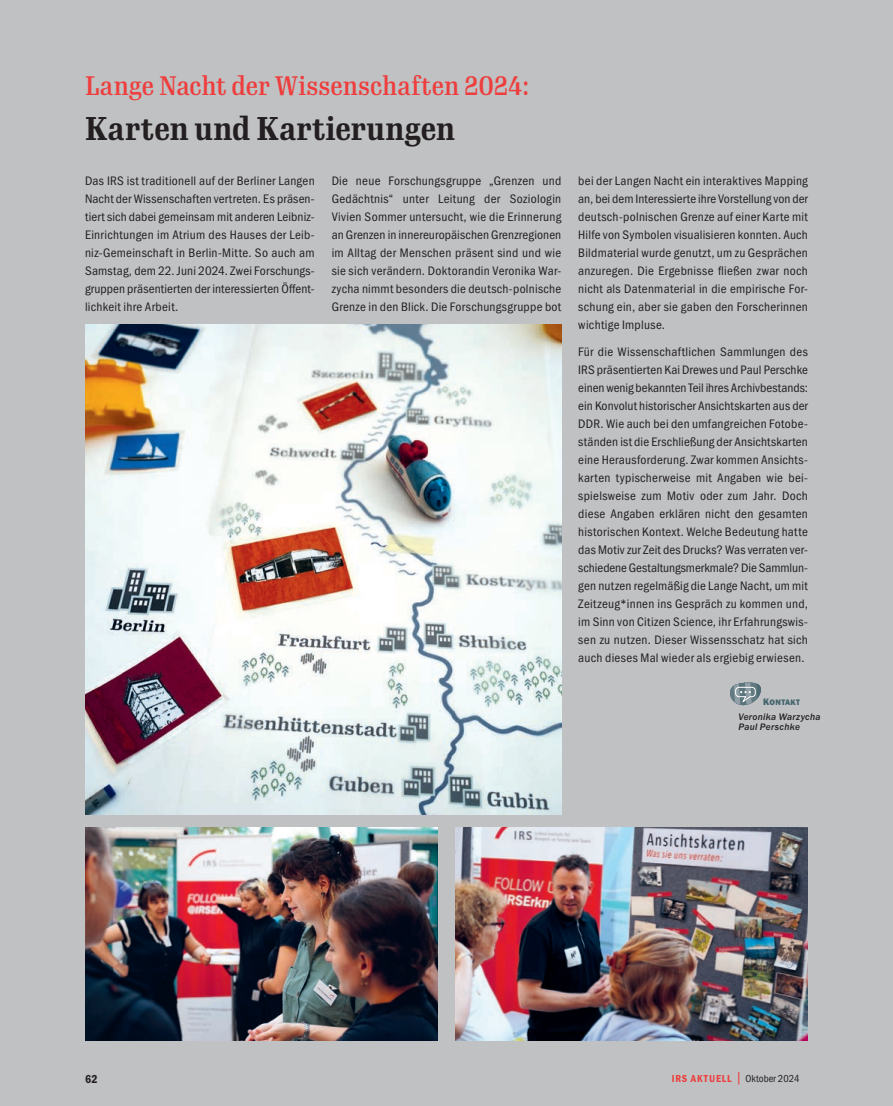
<style>
.page{position:relative;width:893px;height:1106px;background:#bfc1c3}
.page>*{position:absolute;margin:0;border:0;box-sizing:border-box;transform-origin:0 0}
.t1{font:700 32.25px "Gimlet Text Compressed";letter-spacing:.01em;color:#231f20;scale:.95 1}
.t2{font:500 26.25px "Gimlet Text Compressed";color:#ee3d3c}
.t3{font:12.75px/18px "Franklin Gothic URW Cond";letter-spacing:.02em;color:#231f20;text-align:justify}
.t4{font:12px "Franklin Gothic URW Con Dem";color:#231f20}
.t5{font:10.5px "Franklin Gothic URW Cond";color:#231f20}
.t6{font:9.75px/10.5px "Franklin Gothic URW Med Ita";letter-spacing:.03em;color:#231f20}
.t7{font:8.25px "Franklin Gothic URW Hea SC850";letter-spacing:.035em;color:#43656c}
.s1{font-size:9.75px}
.s2{font-family:"Franklin Gothic URW Con Dem";color:#ee3d3c}
.s3{font-size:15px;color:#ee3d3c}
</style>
<div class="page">
<svg style="left:730px;top:682px;width:31px;height:24px"></svg>
<img style="left:85px;top:325px;width:476px;height:489px">
<img style="left:85px;top:827px;width:353px;height:213px">
<img style="left:455px;top:827px;width:353px;height:213px">
<h2 class="t2" style="left:85px;top:68px;width:446px">Lange Nacht der Wissenschaften 2024:</h2>
<h1 class="t1" style="left:85px;top:106px;width:391px">Karten und Kartierungen</h1>
<p class="t3" style="left:85px;top:171px;width:231px">Das IRS ist traditionell auf der Berliner Langen Nacht der Wissenschaften vertreten. Es präsen&shy;tiert sich dabei gemeinsam mit anderen Leibniz-Einrichtungen im Atrium des Hauses der Leib&shy;niz-Gemeinschaft in Berlin-Mitte. So auch am Samstag, dem 22. Juni 2024. Zwei Forschungs&shy;gruppen präsentierten der interessierten Öffent&shy;lichkeit ihre Arbeit.</p>
<p class="t3" style="left:332px;top:171px;width:231px">Die neue Forschungsgruppe „Grenzen und Gedächtnis“ unter Leitung der Soziologin Vivien Sommer untersucht, wie die Erinnerung an Grenzen in innereuropäischen Grenzregionen im Alltag der Menschen präsent sind und wie sie sich verändern. Doktorandin Veronika War&shy;zycha nimmt besonders die deutsch-polnische Grenze in den Blick. Die Forschungsgruppe bot</p>
<p class="t3" style="left:578px;top:171px;width:231px">bei der Langen Nacht ein interaktives Mapping an, bei dem Interessierte ihre Vorstellung von der deutsch-polnischen Grenze auf einer Karte mit Hilfe von Symbolen visualisieren konnten. Auch Bildmaterial wurde genutzt, um zu Gesprächen anzuregen. Die Ergebnisse fließen zwar noch nicht als Datenmaterial in die empirische For&shy;schung ein, aber sie gaben den Forscherinnen wichtige Impluse.</p>
<p class="t3" style="left:578px;top:342px;width:231px">Für die Wissenschaftlichen Sammlungen des IRS präsentierten Kai Drewes und Paul Perschke einen wenig bekannten Teil ihres Archivbestands: ein Konvolut historischer Ansichtskarten aus der DDR. Wie auch bei den umfangreichen Fotobe&shy;ständen ist die Erschließung der Ansichtskarten eine Herausforderung. Zwar kommen Ansichts&shy;karten typischerweise mit Angaben wie bei&shy;spielsweise zum Motiv oder zum Jahr. Doch diese Angaben erklären nicht den gesamten historischen Kontext. Welche Bedeutung hatte das Motiv zur Zeit des Drucks? Was verraten ver&shy;schiedene Gestaltungsmerkmale? Die Sammlun&shy;gen nutzen regelmäßig die Lange Nacht, um mit Zeitzeug*innen ins Gespräch zu kommen und, im Sinn von Citizen Science, ihr Erfahrungswis&shy;sen zu nutzen. Dieser Wissensschatz hat sich auch dieses Mal wieder als ergiebig erwiesen.</p>
<p class="t7" style="left:763px;top:697px;width:38px"><span class="s1">K</span>ONTAKT</p>
<p class="t6" style="left:738px;top:711px;width:84px">Veronika Warzycha<br>Paul Perschke</p>
<p class="t4" style="left:85px;top:1070px;width:14px">62</p>
<p class="t5" style="left:672px;top:1070px;width:129px"><span class="s2">IRS AKTUELL</span> <span class="s3">|</span> Oktober 2024</p>
</div>
